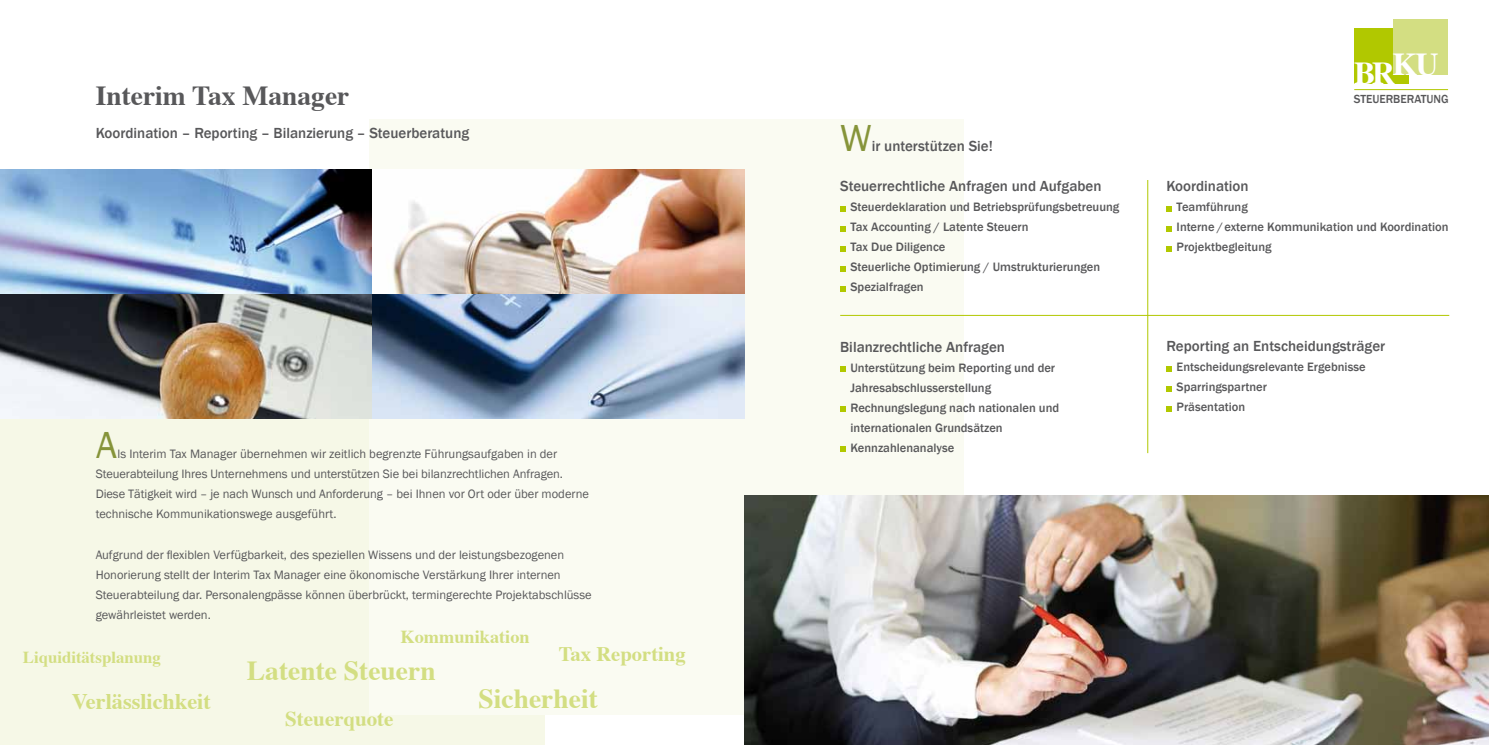
<style>
.page{position:relative;width:1489px;height:745px;background:#fff}
.page>*{position:absolute;margin:0;border:0;box-sizing:border-box;transform-origin:0 0}
.t1{font:38.75px "Franklin Gothic";color:#86943a}
.t2{font:700 31.88px "Times";color:#fff}
.t3{font:700 27.5px "Times";color:#d3de82}
.t4{font:700 27.5px "Times";color:#58585a}
.t5{font:700 22.25px "Times";color:#d3de82}
.t6{font:700 21px "Times";color:#d3de82}
.t7{font:700 20.62px "Times";color:#d3de82}
.t8{font:700 18.25px "Times";color:#d3de82}
.t9{font:700 16.75px "Times";color:#d3de82}
.t10{font:500 15px "Franklin Gothic";color:#58585a}
.t11{font:12.5px/20px "Franklin Gothic";color:#58585a}
.t12{font:500 12.5px/20px "Franklin Gothic";color:#58585a}
.t13{font:500 12px "Franklin Gothic";color:#58585a}
</style>
<div class="page">
<div style="left:0;top:216px;width:544px;height:528px;background:#f6f8e7"></div>
<div style="left:369px;top:119px;width:595px;height:594px;background:#fafbf2"></div>
<img style="left:744px;top:495px;width:744px;height:249px">
<img style="left:0;top:169px;width:744px;height:249px">
<div style="left:1354px;top:29px;width:54px;height:55px;background:#b1c800"></div>
<div style="left:1392px;top:20px;width:55px;height:55px;background:#d3de82"></div>
<hr style="left:1354px;top:89px;width:93px;height:1px;background:#b1c800">
<svg style="left:840px;top:206px;width:5px;height:5px"></svg>
<svg style="left:840px;top:226px;width:5px;height:5px"></svg>
<svg style="left:840px;top:246px;width:5px;height:5px"></svg>
<svg style="left:840px;top:266px;width:5px;height:5px"></svg>
<svg style="left:840px;top:286px;width:5px;height:5px"></svg>
<svg style="left:840px;top:366px;width:5px;height:5px"></svg>
<svg style="left:840px;top:406px;width:5px;height:5px"></svg>
<svg style="left:840px;top:446px;width:5px;height:5px"></svg>
<svg style="left:1166px;top:206px;width:5px;height:5px"></svg>
<svg style="left:1166px;top:226px;width:5px;height:5px"></svg>
<svg style="left:1166px;top:246px;width:5px;height:5px"></svg>
<svg style="left:1166px;top:366px;width:5px;height:5px"></svg>
<svg style="left:1166px;top:386px;width:5px;height:5px"></svg>
<svg style="left:1166px;top:406px;width:5px;height:5px"></svg>
<hr style="left:840px;top:315px;width:609px;height:1px;background:#b1c800">
<hr style="left:1147px;top:180px;width:1px;height:273px;background:#b1c800">
<h3 class="t4" style="left:96px;top:69px;width:255px">Interim Tax Manager</h3>
<p class="t10" style="left:96px;top:124px;width:375px">Koordination – Reporting – Bilanzierung – Steuerberatung</p>
<h1 class="t1" style="left:840px;top:114px;width:33px">W</h1>
<p class="t10" style="left:871px;top:137px;width:123px">ir unterstützen Sie!</p>
<p class="t10" style="left:840px;top:177px;width:263px">Steuerrechtliche Anfragen und Aufgaben</p>
<p class="t12" style="left:850px;top:197px;width:270px">Steuerdeklaration und Betriebsprüfungsbetreuung Tax Accounting / Latente Steuern<br>Tax Due Diligence<br>Steuerliche Optimierung / Umstrukturierungen Spezialfragen</p>
<h1 class="t1" style="left:96px;top:421px;width:22px">A</h1>
<p class="t11" style="left:96px;top:444px;width:495px;text-indent:22px">ls Interim Tax Manager übernehmen wir zeitlich begrenzte Führungsaufgaben in der Steuerabteilung Ihres Unternehmens und unterstützen Sie bei bilanzrechtlichen Anfragen.<br>Diese Tätigkeit wird – je nach Wunsch und Anforderung – bei Ihnen vor Ort oder über moderne technische Kommunikationswege ausgeführt.</p>
<p class="t11" style="left:96px;top:544px;width:497px">Aufgrund der flexiblen Verfügbarkeit, des speziellen Wissens und der leistungsbezogenen Honorierung stellt der Interim Tax Manager eine ökonomische Verstärkung Ihrer internen Steuerabteilung dar. Personalengpässe können überbrückt, termingerechte Projektabschlüsse gewährleistet werden.</p>
<h3 class="t9" style="left:23px;top:640px;width:139px">Liquiditätsplanung</h3>
<h3 class="t8" style="left:400px;top:619px;width:130px">Kommunikation</h3>
<h3 class="t3" style="left:247px;top:643px;width:190px">Latente Steuern</h3>
<h3 class="t7" style="left:558px;top:633px;width:129px">Tax Reporting</h3>
<h3 class="t5" style="left:72px;top:680px;width:141px">Verlässlichkeit</h3>
<h3 class="t3" style="left:478px;top:672px;width:121px">Sicherheit</h3>
<h3 class="t6" style="left:285px;top:698px;width:110px">Steuerquote</h3>
<p class="t10" style="left:840px;top:337px;width:166px">Bilanzrechtliche Anfragen</p>
<p class="t12" style="left:850px;top:357px;width:210px">Unterstützung beim Reporting und der<br>Jahresabschlusserstellung<br>Rechnungslegung nach nationalen und internationalen Grundsätzen<br>Kennzahlenanalyse</p>
<h2 class="t2" style="left:1353px;top:38px;width:86px">BRKU</h2>
<p class="t13" style="left:1353px;top:91px;width:96px">Steuerberatung</p>
<p class="t10" style="left:1166px;top:177px;width:84px">Koordination</p>
<p class="t12" style="left:1176px;top:197px;width:273px">Teamführung<br>Interne /externe Kommunikation und Koordination<br>Projektbegleitung</p>
<p class="t10" style="left:1166px;top:337px;width:220px">Reporting an Entscheidungsträger</p>
<p class="t12" style="left:1176px;top:357px;width:190px">Entscheidungsrelevante Ergebnisse<br>Sparringspartner<br>Präsentation</p>
</div>
